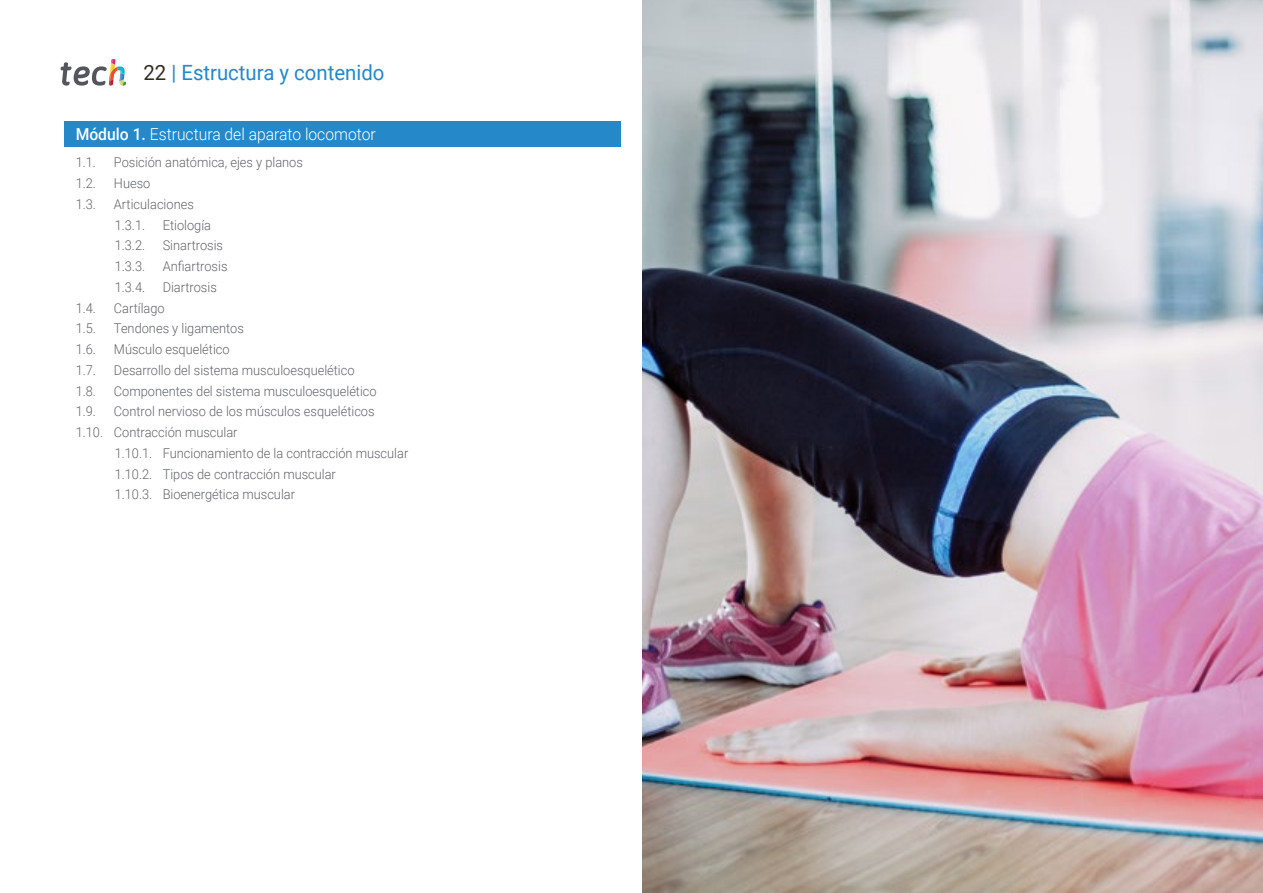
<style>
.page{position:relative;width:1263px;height:893px;background:#fff}
.page>*{position:absolute;margin:0;border:0;box-sizing:border-box;transform-origin:0 0}
.t1{font:21px "Roboto";color:#2488c9}
.t2{font:300 16.5px "Roboto";color:#fff;scale:.95 1}
.t3{font:300 13.5px/20.7px "Roboto";color:#61646a;scale:.95 1}
.s1{color:#312e20}
.s2{font-weight:500}
</style>
<div class="page">
<div style="left:65px;top:121px;width:556px;height:25px;background:#2488c9"></div>
<img style="left:642px;top:0;width:621px;height:893px">
<svg style="left:61px;top:59px;width:65px;height:27px"></svg>
<h1 class="t1" style="left:144px;top:57px;width:242px"><span class="s1">22</span> | Estructura y contenido</h1>
<p class="t2" style="left:76px;top:123px;width:317px"><span class="s2">Módulo 1.</span> Estructura del aparato locomotor</p>
<p class="t3" style="left:76px;top:152px;width:23px">1.1.</p>
<p class="t3" style="left:114px;top:152px;width:200px">Posición anatómica, ejes y planos</p>
<p class="t3" style="left:76px;top:172px;width:23px">1.2.</p>
<p class="t3" style="left:114px;top:172px;width:40px">Hueso</p>
<p class="t3" style="left:76px;top:193px;width:23px">1.3.</p>
<p class="t3" style="left:114px;top:193px;width:86px">Articulaciones<br>1.3.1.</p>
<p class="t3" style="left:163px;top:214px;width:52px">Etiología</p>
<p class="t3" style="left:115px;top:235px;width:34px">1.3.2.</p>
<p class="t3" style="left:163px;top:235px;width:65px">Sinartrosis</p>
<p class="t3" style="left:115px;top:255px;width:34px">1.3.3.</p>
<p class="t3" style="left:163px;top:255px;width:70px">Anfiartrosis</p>
<p class="t3" style="left:115px;top:276px;width:34px">1.3.4.</p>
<p class="t3" style="left:163px;top:276px;width:58px">Diartrosis</p>
<p class="t3" style="left:76px;top:297px;width:23px">1.4.</p>
<p class="t3" style="left:114px;top:297px;width:55px">Cartílago</p>
<p class="t3" style="left:76px;top:318px;width:23px">1.5.</p>
<p class="t3" style="left:114px;top:318px;width:138px">Tendones y ligamentos</p>
<p class="t3" style="left:76px;top:338px;width:23px">1.6.</p>
<p class="t3" style="left:114px;top:338px;width:123px">Músculo esquelético</p>
<p class="t3" style="left:76px;top:359px;width:23px">1.7.</p>
<p class="t3" style="left:114px;top:359px;width:255px">Desarrollo del sistema musculoesquelético</p>
<p class="t3" style="left:76px;top:380px;width:23px">1.8.</p>
<p class="t3" style="left:114px;top:380px;width:278px">Componentes del sistema musculoesquelético</p>
<p class="t3" style="left:76px;top:401px;width:23px">1.9.</p>
<p class="t3" style="left:76px;top:401px;width:316px;text-indent:38px">Control nervioso de los músculos esqueléticos<br>1.10. Contracción muscular</p>
<p class="t3" style="left:115px;top:442px;width:311px">1.10.1. Funcionamiento de la contracción muscular<br>1.10.2. Tipos de contracción muscular<br>1.10.3. Bioenergética muscular</p>
</div>
